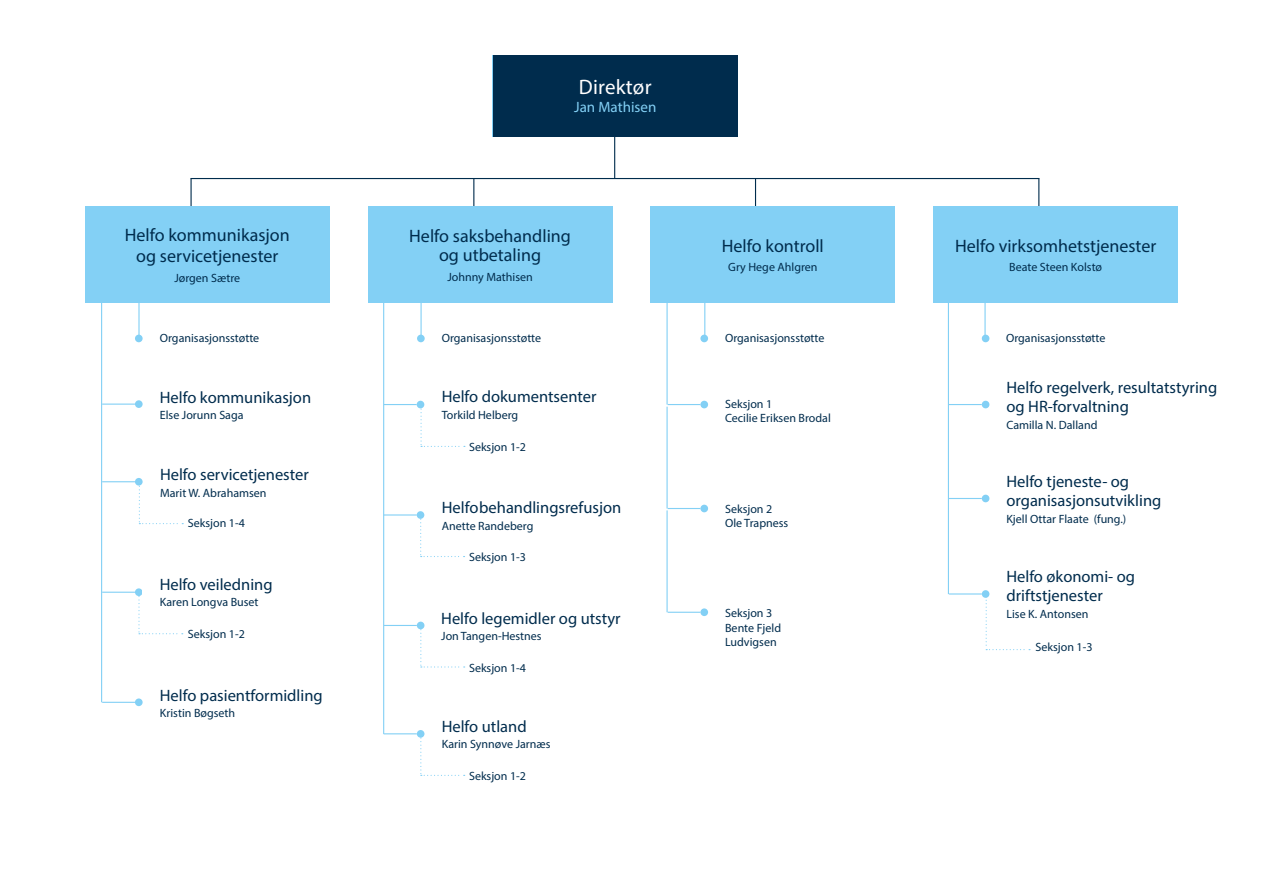
<style>
.page{position:relative;width:1263px;height:893px;background:#fff}
.page>*{position:absolute;margin:0;border:0;box-sizing:border-box;transform-origin:0 0}
.t1{font:21px "Myriad Pro";letter-spacing:.01em;color:#fff}
.t2{font:18px/21.6px "Myriad Pro";color:#002c4d;text-align:center}
.t3{font:16.5px/19.8px "Myriad Pro";color:#002c4d}
.t4{font:15px "Myriad Pro";color:#83d0f5}
.t5{font:12px/14.4px "Myriad Pro";color:#002c4d}
</style>
<div class="page">
<hr style="left:949px;top:593px;width:33px;height:2px;background:#83d0f5">
<hr style="left:949px;top:498px;width:33px;height:1px;background:#83d0f5">
<hr style="left:102px;top:404px;width:33px;height:1px;background:#83d0f5">
<hr style="left:949px;top:404px;width:33px;height:1px;background:#83d0f5">
<hr style="left:138px;top:303px;width:2px;height:32px;background:#83d0f5">
<hr style="left:420px;top:303px;width:2px;height:32px;background:#83d0f5">
<svg style="left:473px;top:179px;width:1px;height:28px"></svg>
<hr style="left:190px;top:179px;width:2px;height:28px;background:#002c4d">
<svg style="left:986px;top:593px;width:44px;height:57px"></svg>
<hr style="left:101px;top:303px;width:1px;height:399px;background:#83d0f5">
<hr style="left:948px;top:303px;width:1px;height:291px;background:#83d0f5">
<hr style="left:383px;top:303px;width:1px;height:431px;background:#83d0f5">
<hr style="left:704px;top:303px;width:1px;height:35px;background:#83d0f5">
<hr style="left:984px;top:303px;width:2px;height:35px;background:#83d0f5">
<svg style="left:755px;top:179px;width:1px;height:28px"></svg>
<svg style="left:1038px;top:179px;width:1px;height:28px"></svg>
<hr style="left:614px;top:136px;width:1px;height:43px;background:#002c4d">
<hr style="left:190px;top:178px;width:849px;height:1px;background:#002c4d">
<div style="left:493px;top:55px;width:244px;height:81px;background:#002c4d"></div>
<div style="left:135px;top:335px;width:8px;height:7px;background:#83d0f5;border-radius:50%"></div>
<div style="left:417px;top:335px;width:8px;height:7px;background:#83d0f5;border-radius:50%"></div>
<div style="left:982px;top:335px;width:7px;height:7px;background:#83d0f5;border-radius:50%"></div>
<div style="left:135px;top:400px;width:8px;height:8px;background:#83d0f5;border-radius:50%"></div>
<div style="left:982px;top:401px;width:7px;height:7px;background:#83d0f5;border-radius:50%"></div>
<div style="left:700px;top:335px;width:8px;height:7px;background:#83d0f5;border-radius:50%"></div>
<hr style="left:102px;top:481px;width:33px;height:1px;background:#83d0f5">
<hr style="left:102px;top:592px;width:33px;height:1px;background:#83d0f5">
<div style="left:135px;top:478px;width:8px;height:8px;background:#83d0f5;border-radius:50%"></div>
<div style="left:135px;top:588px;width:8px;height:8px;background:#83d0f5;border-radius:50%"></div>
<div style="left:982px;top:495px;width:7px;height:7px;background:#83d0f5;border-radius:50%"></div>
<hr style="left:102px;top:702px;width:33px;height:1px;background:#83d0f5">
<svg style="left:138px;top:588px;width:45px;height:46px"></svg>
<div style="left:143px;top:555px;width:187px;height:74px;background:#fff"></div>
<div style="left:135px;top:698px;width:8px;height:8px;background:#83d0f5;border-radius:50%"></div>
<div style="left:982px;top:590px;width:7px;height:8px;background:#83d0f5;border-radius:50%"></div>
<hr style="left:668px;top:404px;width:32px;height:1px;background:#83d0f5">
<hr style="left:666px;top:303px;width:2px;height:102px;background:#83d0f5">
<div style="left:700px;top:401px;width:8px;height:7px;background:#83d0f5;border-radius:50%"></div>
<svg style="left:139px;top:482px;width:44px;height:42px"></svg>
<hr style="left:384px;top:404px;width:33px;height:1px;background:#83d0f5">
<hr style="left:384px;top:514px;width:33px;height:2px;background:#83d0f5">
<div style="left:417px;top:401px;width:7px;height:7px;background:#83d0f5;border-radius:50%"></div>
<div style="left:417px;top:511px;width:7px;height:8px;background:#83d0f5;border-radius:50%"></div>
<svg style="left:420px;top:515px;width:45px;height:42px"></svg>
<svg style="left:420px;top:405px;width:45px;height:42px"></svg>
<hr style="left:384px;top:625px;width:33px;height:1px;background:#83d0f5">
<hr style="left:384px;top:733px;width:33px;height:1px;background:#83d0f5">
<div style="left:417px;top:622px;width:7px;height:7px;background:#83d0f5;border-radius:50%"></div>
<div style="left:417px;top:730px;width:7px;height:8px;background:#83d0f5;border-radius:50%"></div>
<svg style="left:420px;top:626px;width:45px;height:41px"></svg>
<svg style="left:420px;top:734px;width:45px;height:42px"></svg>
<div style="left:85px;top:207px;width:245px;height:96px;background:#83d0f5"></div>
<div style="left:368px;top:207px;width:244px;height:96px;background:#83d0f5"></div>
<div style="left:651px;top:207px;width:244px;height:96px;background:#83d0f5"></div>
<div style="left:933px;top:207px;width:245px;height:96px;background:#83d0f5"></div>
<hr style="left:668px;top:508px;width:32px;height:1px;background:#83d0f5">
<hr style="left:666px;top:407px;width:2px;height:101px;background:#83d0f5">
<div style="left:700px;top:505px;width:8px;height:7px;background:#83d0f5;border-radius:50%"></div>
<hr style="left:668px;top:612px;width:32px;height:1px;background:#83d0f5">
<hr style="left:666px;top:510px;width:2px;height:102px;background:#83d0f5">
<div style="left:700px;top:608px;width:8px;height:8px;background:#83d0f5;border-radius:50%"></div>
<h2 class="t2" style="left:125px;top:224px;width:167px">Helfo kommunikasjon og servicetjenester</h2>
<p class="t5" style="left:174px;top:271px;width:67px">Jørgen Sætre</p>
<h1 class="t1" style="left:579px;top:74px;width:74px">Direktør</h1>
<p class="t4" style="left:574px;top:98px;width:84px">Jan Mathisen</p>
<h2 class="t2" style="left:409px;top:226px;width:163px;line-height:19.5px">Helfo saksbehandling og utbetaling</h2>
<p class="t5" style="left:447px;top:269px;width:87px">Johnny Mathisen</p>
<h2 class="t2" style="left:722px;top:235px;width:104px">Helfo kontroll</h2>
<p class="t5" style="left:728px;top:260px;width:91px">Gry Hege Ahlgren</p>
<h2 class="t2" style="left:955px;top:235px;width:203px">Helfo virksomhetstjenester</h2>
<p class="t5" style="left:1009px;top:260px;width:94px">Beate Steen Kolstø</p>
<p class="t5" style="left:160px;top:330px;width:101px">Organisasjonsstøtte</p>
<p class="t5" style="left:442px;top:330px;width:101px">Organisasjonsstøtte</p>
<p class="t5" style="left:725px;top:330px;width:101px">Organisasjonsstøtte</p>
<p class="t5" style="left:1006px;top:330px;width:101px">Organisasjonsstøtte</p>
<h3 class="t3" style="left:160px;top:387px;width:153px">Helfo kommunikasjon</h3>
<p class="t5" style="left:160px;top:408px;width:85px">Else Jorunn Saga</p>
<h3 class="t3" style="left:160px;top:465px;width:150px">Helfo servicetjenester</h3>
<p class="t5" style="left:160px;top:485px;width:108px">Marit W. Abrahamsen</p>
<p class="t5" style="left:188px;top:516px;width:59px">Seksjon 1-4</p>
<h3 class="t3" style="left:160px;top:574px;width:114px">Helfo veiledning</h3>
<p class="t5" style="left:160px;top:595px;width:100px">Karen Longva Buset</p>
<p class="t5" style="left:188px;top:627px;width:59px">Seksjon 1-2</p>
<h3 class="t3" style="left:160px;top:685px;width:164px">Helfo pasientformidling</h3>
<p class="t5" style="left:160px;top:706px;width:77px">Kristin Bøgseth</p>
<h3 class="t3" style="left:442px;top:387px;width:156px">Helfo dokumentsenter</h3>
<p class="t5" style="left:442px;top:407px;width:78px">Torkild Helberg</p>
<p class="t5" style="left:469px;top:439px;width:59px">Seksjon 1-2</p>
<h3 class="t3" style="left:442px;top:497px;width:181px">Helfo behandlingsrefusjon</h3>
<p class="t5" style="left:442px;top:518px;width:93px">Anette Randeberg</p>
<p class="t5" style="left:469px;top:550px;width:59px">Seksjon 1-3</p>
<h3 class="t3" style="left:441px;top:608px;width:181px">Helfo legemidler og utstyr</h3>
<p class="t5" style="left:441px;top:629px;width:102px">Jon Tangen-Hestnes</p>
<p class="t5" style="left:469px;top:660px;width:59px">Seksjon 1-4</p>
<h3 class="t3" style="left:442px;top:716px;width:86px">Helfo utland</h3>
<p class="t5" style="left:442px;top:737px;width:110px">Karin Synnøve Jarnæs</p>
<p class="t5" style="left:469px;top:769px;width:59px">Seksjon 1-2</p>
<p class="t5" style="left:725px;top:397px;width:107px">Seksjon 1<br>Cecilie Eriksen Brodal</p>
<p class="t5" style="left:725px;top:501px;width:65px">Seksjon 2<br>Ole Trapness</p>
<p class="t5" style="left:725px;top:606px;width:58px">Seksjon 3<br>Bente Fjeld<br>Ludvigsen</p>
<h3 class="t3" style="left:1006px;top:377px;width:212px">Helfo regelverk, resultatstyring og HR-forvaltning</h3>
<p class="t5" style="left:1006px;top:417px;width:93px">Camilla N. Dalland</p>
<h3 class="t3" style="left:1006px;top:471px;width:156px">Helfo tjeneste- og organisasjonsutvikling</h3>
<p class="t5" style="left:1006px;top:511px;width:121px">Kjell Ottar Flaate (fung.)</p>
<h3 class="t3" style="left:1006px;top:566px;width:130px">Helfo økonomi- og driftstjenester</h3>
<p class="t5" style="left:1006px;top:606px;width:84px">Lise K. Antonsen</p>
<p class="t5" style="left:1035px;top:639px;width:59px">Seksjon 1-3</p>
</div>
